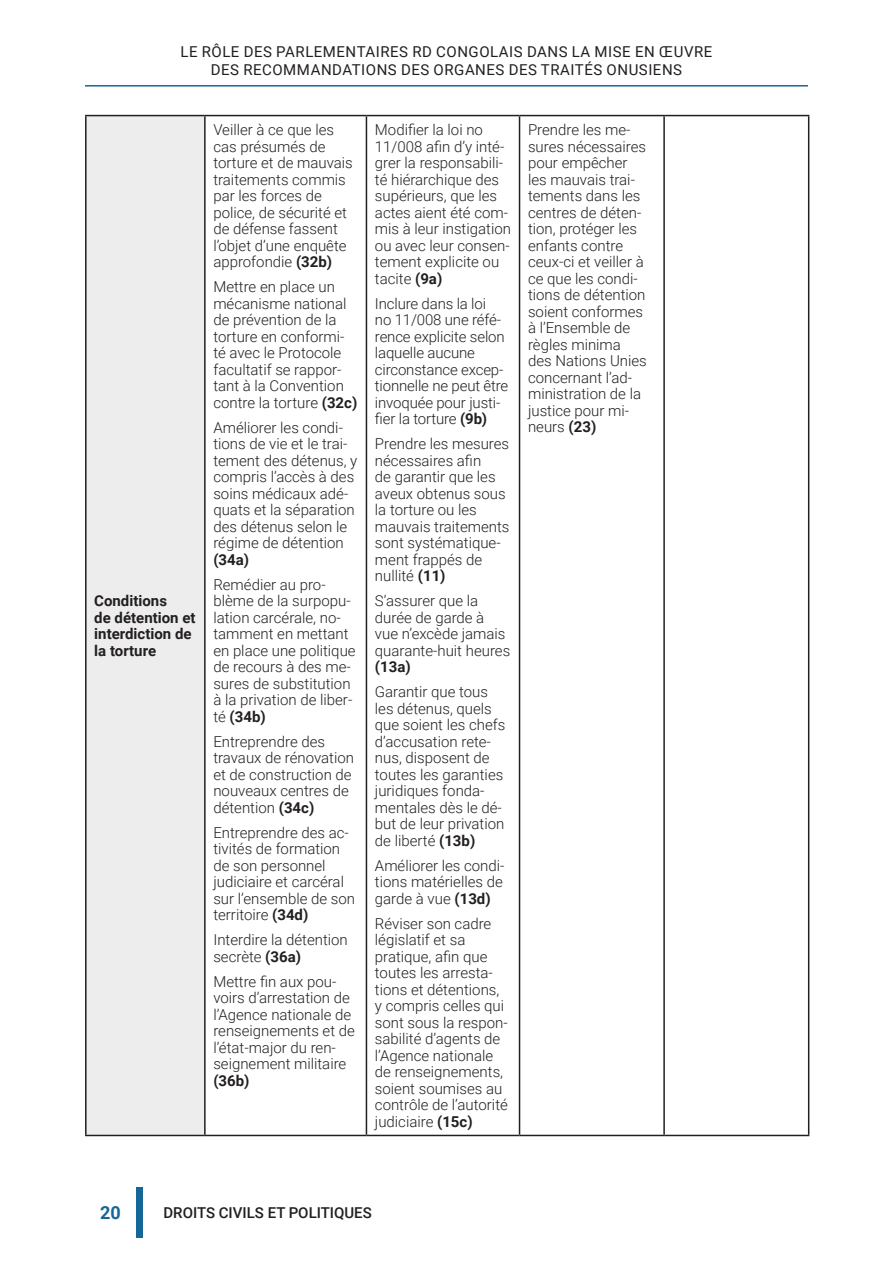
<style>
.page{position:relative;width:893px;height:1263px;background:#fff}
.page>*{position:absolute;margin:0;border:0;box-sizing:border-box;transform-origin:0 0}
.t1{font:700 18px "Roboto";color:#146796}
.List_Paragraph{font:300 15px/16.5px "Roboto";color:#231f20}
.Default{font:300 15px/16.5px "Roboto";color:#231f20}
.t2{font:15px/18px "Roboto";letter-spacing:.035em;color:#231f20;text-align:center}
.t3{font:700 15px/16.5px "Roboto";color:#231f20}
.t4{font:500 15px "Roboto";color:#231f20}
.s1{font-weight:700}
</style>
<div class="page">
<hr style="left:85px;top:85px;width:723px;height:2px;background:#146796">
<div style="left:136px;top:1187px;width:6px;height:50px;background:#146796"></div>
<div style="left:86px;top:116px;width:119px;height:1019px;background:#ededed"></div>
<hr style="left:205px;top:115px;width:161px;height:1px;background:#231f20">
<hr style="left:366px;top:115px;width:153px;height:1px;background:#231f20">
<hr style="left:366px;top:116px;width:1px;height:1019px;background:#231f20">
<hr style="left:519px;top:115px;width:145px;height:1px;background:#231f20">
<hr style="left:519px;top:116px;width:1px;height:1019px;background:#231f20">
<hr style="left:664px;top:115px;width:145px;height:1px;background:#231f20">
<hr style="left:663px;top:116px;width:2px;height:1019px;background:#231f20">
<hr style="left:808px;top:116px;width:1px;height:1019px;background:#231f20">
<hr style="left:205px;top:1135px;width:161px;height:1px;background:#231f20">
<hr style="left:366px;top:1135px;width:153px;height:1px;background:#231f20">
<hr style="left:519px;top:1135px;width:145px;height:1px;background:#231f20">
<hr style="left:664px;top:1135px;width:145px;height:1px;background:#231f20">
<hr style="left:85px;top:116px;width:2px;height:1019px;background:#231f20">
<hr style="left:85px;top:115px;width:120px;height:1px;background:#231f20">
<hr style="left:204px;top:116px;width:2px;height:1019px;background:#231f20">
<hr style="left:85px;top:1135px;width:120px;height:1px;background:#231f20">
<p class="t2" style="left:180px;top:42px;width:534px">LE RÔLE DES PARLEMENTAIRES RD CONGOLAIS DANS LA MISE EN ŒUVRE<br>DES RECOMMANDATIONS DES ORGANES DES TRAITÉS ONUSIENS</p>
<p class="t3" style="left:94px;top:592px;width:103px">Conditions<br>de détention et interdiction de la torture</p>
<p class="List_Paragraph" style="left:213px;top:121px;width:141px">Veiller à ce que les cas présumés de torture et de mauvais traitements commis par les forces de police, de sécurité et de défense fassent l’objet d’une enquête approfondie <span class="s1">(32b)</span></p>
<p class="List_Paragraph" style="left:213px;top:278px;width:145px">Mettre en place un mécanisme national de prévention de la torture en conformi&shy;té avec le Protocole facultatif se rappor&shy;tant à la Convention contre la torture <span class="s1">(32c)</span></p>
<p class="List_Paragraph" style="left:213px;top:419px;width:145px">Améliorer les condi&shy;tions de vie et le trai&shy;tement des détenus, y compris l’accès à des soins médicaux adé&shy;quats et la séparation des détenus selon le régime de détention <span class="s1">(34a)</span></p>
<p class="List_Paragraph" style="left:213px;top:576px;width:144px">Remédier au pro&shy;blème de la surpopu&shy;lation carcérale, no&shy;tamment en mettant en place une politique de recours à des me&shy;sures de substitution à la privation de liber&shy;té <span class="s1">(34b)</span></p>
<p class="List_Paragraph" style="left:213px;top:733px;width:142px">Entreprendre des travaux de rénovation et de construction de nouveaux centres de détention <span class="s1">(34c)</span></p>
<p class="List_Paragraph" style="left:213px;top:824px;width:143px">Entreprendre des ac&shy;tivités de formation de son personnel judiciaire et carcéral sur l’ensemble de son territoire <span class="s1">(34d)</span></p>
<p class="List_Paragraph" style="left:213px;top:931px;width:136px">Interdire la détention secrète <span class="s1">(36a)</span></p>
<p class="List_Paragraph" style="left:213px;top:973px;width:143px">Mettre fin aux pou&shy;voirs d’arrestation de l’Agence nationale de renseignements et de l’état-major du ren&shy;seignement militaire <span class="s1">(36b)</span></p>
<p class="List_Paragraph" style="left:375px;top:121px;width:138px">Modifier la loi no<br>11/008 afin d’y inté&shy;grer la responsabili&shy;té hiérarchique des supérieurs, que les actes aient été com&shy;mis à leur instigation ou avec leur consen&shy;tement explicite ou tacite <span class="s1">(9a)</span></p>
<p class="List_Paragraph" style="left:375px;top:295px;width:135px">Inclure dans la loi<br>no 11/008 une réfé&shy;rence explicite selon laquelle aucune circonstance excep&shy;tionnelle ne peut être invoquée pour justi&shy;fier la torture <span class="s1">(9b)</span></p>
<p class="List_Paragraph" style="left:375px;top:435px;width:136px">Prendre les mesures nécessaires afin<br>de garantir que les aveux obtenus sous la torture ou les mauvais traitements sont systématique&shy;ment frappés de nullité <span class="s1">(11)</span></p>
<p class="List_Paragraph" style="left:375px;top:592px;width:137px">S’assurer que la durée de garde à vue n’excède jamais quarante-huit heures <span class="s1">(13a)</span></p>
<p class="List_Paragraph" style="left:375px;top:683px;width:132px">Garantir que tous les détenus, quels que soient les chefs d’accusation rete&shy;nus, disposent de toutes les garanties juridiques fonda&shy;mentales dès le dé&shy;but de leur privation de liberté <span class="s1">(13b)</span></p>
<p class="List_Paragraph" style="left:375px;top:857px;width:131px;text-align:justify">Améliorer les condi&shy;tions matérielles de garde à vue <span class="s1">(13d)</span></p>
<p class="List_Paragraph" style="left:375px;top:915px;width:134px">Réviser son cadre législatif et sa pratique, afin que toutes les arresta&shy;tions et détentions, y compris celles qui sont sous la respon&shy;sabilité d’agents de l’Agence nationale de renseignements, soient soumises au contrôle de l’autorité judiciaire <span class="s1">(15c)</span></p>
<p class="Default" style="left:528px;top:121px;width:120px">Prendre les me&shy;sures nécessaires pour empêcher les mauvais trai&shy;tements dans les centres de déten&shy;tion, protéger les enfants contre ceux-ci et veiller à ce que les condi&shy;tions de détention soient conformes à l’Ensemble de règles minima des Nations Unies concernant l’ad&shy;ministration de la justice pour mi&shy;neurs <span class="s1">(23)</span></p>
<p class="t1" style="left:100px;top:1200px;width:22px">20</p>
<p class="t4" style="left:164px;top:1202px;width:210px">DROITS CIVILS ET POLITIQUES</p>
</div>
